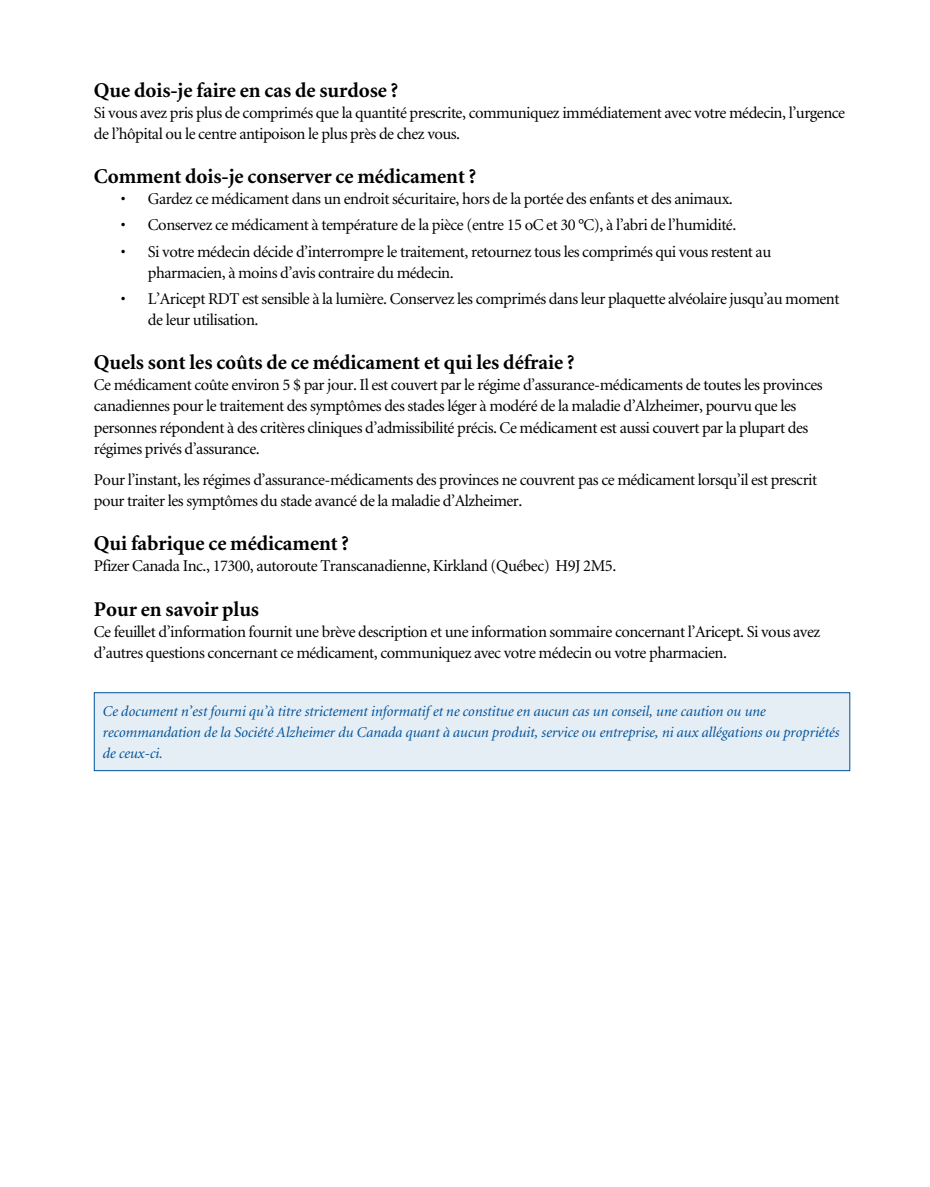
<style>
.page{position:relative;width:930px;height:1187px;background:#fff}
.page>*{position:absolute;margin:0;border:0;box-sizing:border-box;transform-origin:0 0}
.t1{font:700 21px "Minion";letter-spacing:-.005em;color:#000}
.t2{font:16.5px/21px "Minion";letter-spacing:-.03em;color:#000}
.t3{font:italic 15px/21px "Minion";letter-spacing:-.005em;color:#00539b}
</style>
<div class="page">
<div style="left:94px;top:692px;width:755px;height:78px;background:#e6eef5"></div>
<div style="left:94px;top:692px;width:756px;height:79px;border:1px solid #00539b"></div>
<h3 class="t1" style="left:94px;top:79px;width:305px">Que dois-je faire en cas de surdose ?</h3>
<p class="t2" style="left:94px;top:103px;width:752px">Si vous avez pris plus de comprimés que la quantité prescrite, communiquez immédiatement avec votre médecin, l’urgence de l’hôpital ou le centre antipoison le plus près de chez vous.</p>
<h3 class="t1" style="left:94px;top:166px;width:384px">Comment dois-je conserver ce médicament ?</h3>
<p class="t2" style="left:121px;top:189px;width:613px">• Gardez ce médicament dans un endroit sécuritaire, hors de la portée des enfants et des animaux.</p>
<p class="t2" style="left:121px;top:215px;width:617px">• Conservez ce médicament à température de la pièce (entre 15 oC et 30 °C), à l’abri de l’humidité.</p>
<p class="t2" style="left:148px;top:242px;width:624px;text-indent:-27px">• Si votre médecin décide d’interrompre le traitement, retournez tous les comprimés qui vous restent au pharmacien, à moins d’avis contraire du médecin.</p>
<p class="t2" style="left:148px;top:289px;width:693px;text-indent:-27px">• L’Aricept RDT est sensible à la lumière. Conservez les comprimés dans leur plaquette alvéolaire jusqu’au moment de leur utilisation.</p>
<h3 class="t1" style="left:94px;top:352px;width:482px">Quels sont les coûts de ce médicament et qui les défraie ?</h3>
<p class="t2" style="left:94px;top:375px;width:730px">Ce médicament coûte environ 5 $ par jour. Il est couvert par le régime d’assurance-médicaments de toutes les provinces canadiennes pour le traitement des symptômes des stades léger à modéré de la maladie d’Alzheimer, pourvu que les personnes répondent à des critères cliniques d’admissibilité précis. Ce médicament est aussi couvert par la plupart des régimes privés d’assurance.</p>
<p class="t2" style="left:94px;top:470px;width:724px">Pour l’instant, les régimes d’assurance-médicaments des provinces ne couvrent pas ce médicament lorsqu’il est prescrit pour traiter les symptômes du stade avancé de la maladie d’Alzheimer.</p>
<p class="t1" style="left:94px;top:533px;width:256px">Qui fabrique ce médicament ?</p>
<p class="t2" style="left:94px;top:556px;width:524px">Pfizer Canada Inc., 17300, autoroute Transcanadienne, Kirkland (Québec) H9J 2M5.</p>
<h3 class="t1" style="left:94px;top:598px;width:167px">Pour en savoir plus</h3>
<p class="t2" style="left:94px;top:621px;width:727px">Ce feuillet d’information fournit une brève description et une information sommaire concernant l’Aricept. Si vous avez d’autres questions concernant ce médicament, communiquez avec votre médecin ou votre pharmacien.</p>
<p class="t3" style="left:102px;top:701px;width:738px">Ce document n’est fourni qu’à titre strictement informatif et ne constitue en aucun cas un conseil, une caution ou une recommandation de la Société Alzheimer du Canada quant à aucun produit, service ou entreprise, ni aux allégations ou propriétés de ceux-ci.</p>
</div>
